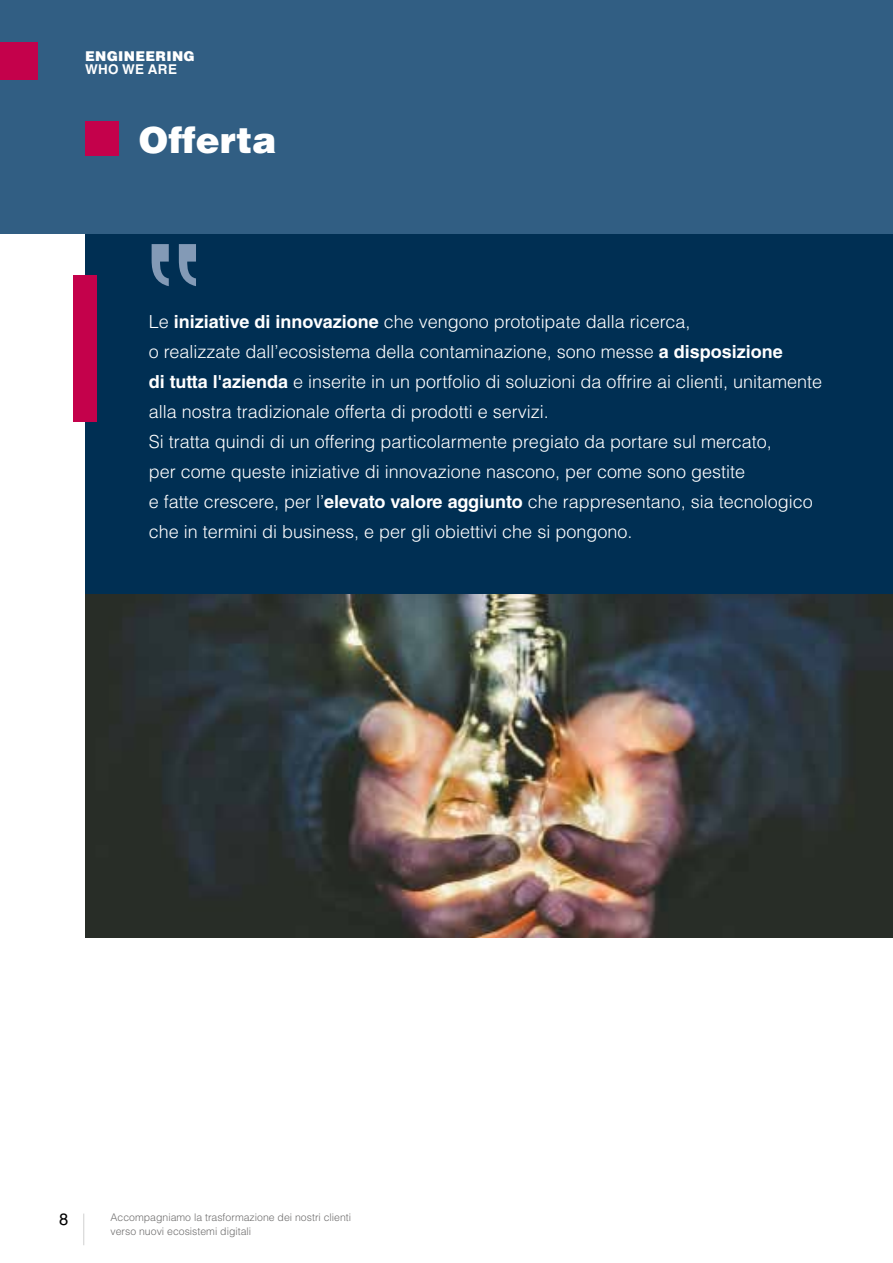
<style>
.page{position:relative;width:893px;height:1263px;background:#fff}
.page>*{position:absolute;margin:0;border:0;box-sizing:border-box;transform-origin:0 0}
.t1{font:900 36px "Helvetica LT Std";color:#fff}
.t2{font:300 18px/30px "Helvetica LT Std";color:#fff}
.t3{font:16.5px "Helvetica LT Std";color:#000}
.t4{font:900 13.5px "Helvetica LT Std";letter-spacing:.025em;color:#fff}
.t5{font:700 13.5px "Helvetica LT Std";letter-spacing:.025em;color:#fff}
.t6{font:300 10.5px/13.5px "Helvetica LT Std";color:#706f6f}
.s1{font-weight:700}
</style>
<div class="page">
<img style="left:85px;top:594px;width:808px;height:343px">
<div style="left:85px;top:234px;width:808px;height:360px;background:#002f53"></div>
<div style="left:73px;top:275px;width:24px;height:146px;background:#c4014b"></div>
<div style="left:0;top:0;width:893px;height:234px;background:#315e83"></div>
<div style="left:85px;top:121px;width:34px;height:35px;background:#c4014b"></div>
<hr style="left:83px;top:1213px;width:1px;height:32px;background:#d0d0d0">
<div style="left:0;top:43px;width:38px;height:37px;background:#c4014b"></div>
<p class="t4" style="left:85px;top:47px;width:111px">ENGINEERING</p>
<p class="t5" style="left:85px;top:61px;width:94px">WHO WE ARE</p>
<h1 class="t1" style="left:138px;top:117px;width:139px">Offerta</h1>
<p class="t2" style="left:149px;top:306px;width:675px">Le <span class="s1">iniziative di innovazione</span> che vengono prototipate dalla ricerca,<br>o realizzate dall’ecosistema della contaminazione, sono messe <span class="s1">a disposizione<br>di tutta l'azienda</span> e inserite in un portfolio di soluzioni da offrire ai clienti, unitamente alla nostra tradizionale offerta di prodotti e servizi.<br>Si tratta quindi di un offering particolarmente pregiato da portare sul mercato,<br>per come queste iniziative di innovazione nascono, per come sono gestite<br>e fatte crescere, per l’<span class="s1">elevato valore aggiunto</span> che rappresentano, sia tecnologico che in termini di business, e per gli obiettivi che si pongono.</p>
<p class="t3" style="left:59px;top:1210px;width:11px">8</p>
<p class="t6" style="left:111px;top:1210px;width:242px">Accompagniamo la trasformazione dei nostri clienti verso nuovi ecosistemi digitali</p>
</div>
